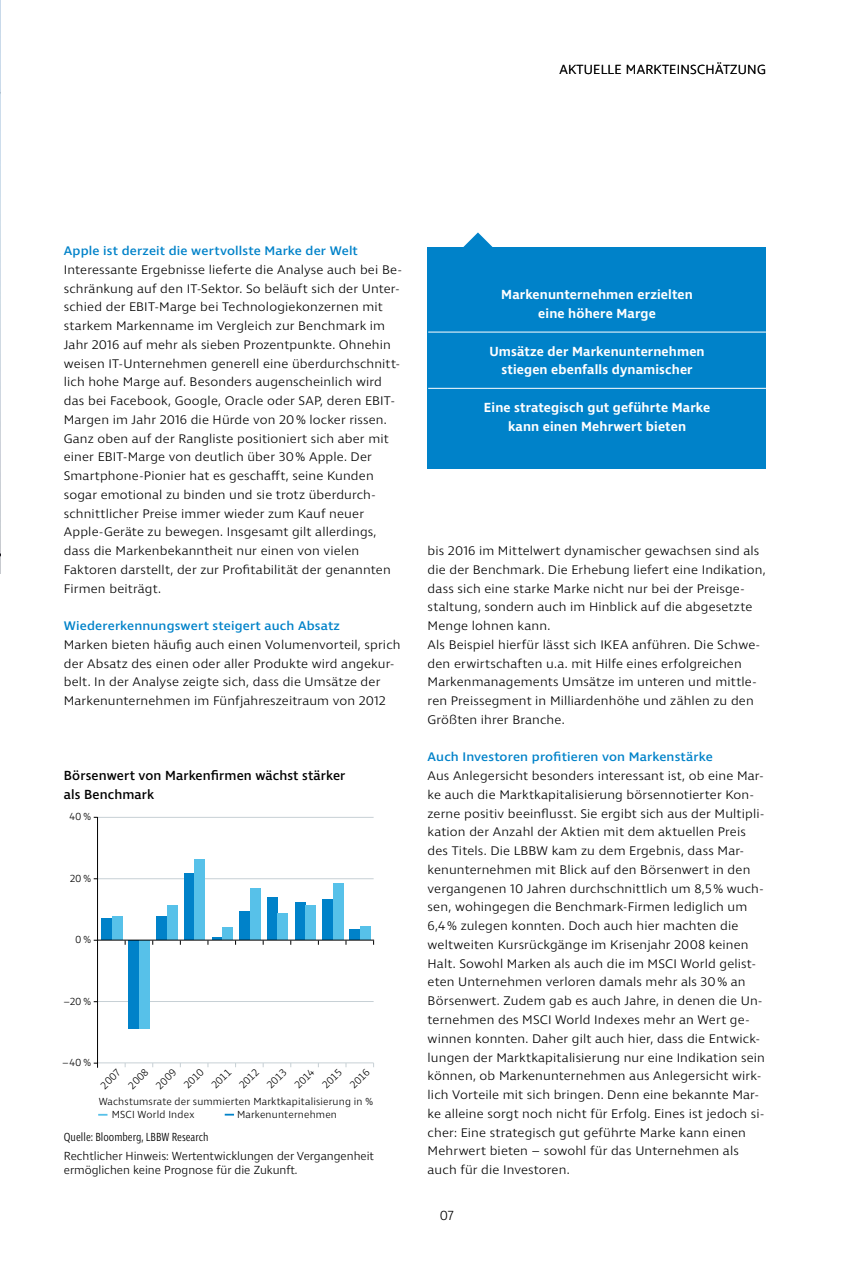
<style>
.page{position:relative;width:851px;height:1263px;background:#fff}
.page>*{position:absolute;margin:0;border:0;box-sizing:border-box;transform-origin:0 0}
.t1{font:600 13.5px/18.8px "Ingra";letter-spacing:.01em;color:#fff;text-align:center}
.t2{font:500 13.5px/18.8px "Ingra";letter-spacing:.01em;color:#000}
.t3{font:300 13.5px "Ingra";letter-spacing:.02em;color:#000}
.t4{font:300 12.75px/18.8px "Ingra";letter-spacing:.01em;color:#000;scale:1.06 1}
.t5{font:500 12.75px "Ingra";letter-spacing:.015em;color:#0082c9;scale:1.06 1}
.t6{font:300 12px/14.2px "Ingra";color:#000}
.t7{font:300 12px "Ingra Cd";color:#000}
.t8{font:300 10.5px "Ingra";letter-spacing:.02em;color:#000}
</style>
<div class="page">
<img style="left:0;top:0;width:1px;height:574px">
<hr style="left:97px;top:817px;width:276px;height:1px;background:#c7d0d5">
<hr style="left:97px;top:878px;width:276px;height:1px;background:#c7d0d5">
<hr style="left:97px;top:1062px;width:276px;height:1px;background:#c7d0d5">
<hr style="left:97px;top:1001px;width:276px;height:1px;background:#c7d0d5">
<hr style="left:97px;top:817px;width:1px;height:251px;background:#000">
<svg style="left:98px;top:1114px;width:9px;height:2px"></svg>
<div style="left:101px;top:919px;width:11px;height:21px;background:#0082c9"></div>
<div style="left:156px;top:917px;width:11px;height:23px;background:#0082c9"></div>
<div style="left:184px;top:874px;width:10px;height:66px;background:#0082c9"></div>
<svg style="left:207px;top:937px;width:15px;height:8px"></svg>
<div style="left:239px;top:911px;width:11px;height:29px;background:#0082c9"></div>
<div style="left:267px;top:897px;width:10px;height:43px;background:#0082c9"></div>
<div style="left:295px;top:902px;width:10px;height:38px;background:#0082c9"></div>
<div style="left:322px;top:899px;width:11px;height:41px;background:#0082c9"></div>
<div style="left:349px;top:929px;width:11px;height:11px;background:#0082c9"></div>
<div style="left:129px;top:940px;width:10px;height:89px;background:#0082c9"></div>
<div style="left:112px;top:916px;width:11px;height:24px;background:#57c1e9"></div>
<div style="left:167px;top:905px;width:10px;height:35px;background:#57c1e9"></div>
<div style="left:194px;top:859px;width:11px;height:81px;background:#57c1e9"></div>
<div style="left:222px;top:927px;width:11px;height:13px;background:#57c1e9"></div>
<div style="left:250px;top:888px;width:10px;height:52px;background:#57c1e9"></div>
<div style="left:277px;top:914px;width:11px;height:26px;background:#57c1e9"></div>
<div style="left:305px;top:906px;width:11px;height:34px;background:#57c1e9"></div>
<div style="left:333px;top:883px;width:10px;height:57px;background:#57c1e9"></div>
<div style="left:360px;top:927px;width:10px;height:13px;background:#57c1e9"></div>
<div style="left:139px;top:940px;width:11px;height:89px;background:#57c1e9"></div>
<hr style="left:97px;top:940px;width:277px;height:1px;background:#000">
<div style="left:427px;top:248px;width:338px;height:221px;background:#0082c9"></div>
<svg style="left:463px;top:232px;width:30px;height:16px"></svg>
<hr style="left:428px;top:332px;width:337px;height:1px;background:#fff">
<hr style="left:428px;top:388px;width:337px;height:1px;background:#fff">
<p class="t3" style="left:559px;top:61px;width:208px">AKTUELLE MARKTEINSCHÄTZUNG</p>
<p class="t5" style="left:64px;top:243px;width:279px">Apple ist derzeit die wertvollste Marke der Welt</p>
<p class="t4" style="left:64px;top:261px;width:320px">Interessante Ergebnisse lieferte die Analyse auch bei Be&shy;schränkung auf den IT-Sektor. So beläuft sich der Unter&shy;schied der EBIT-Marge bei Technologiekonzernen mit starkem Markenname im Vergleich zur Benchmark im Jahr 2016 auf mehr als sieben Prozentpunkte. Ohnehin weisen IT-Unternehmen generell eine überdurchschnitt&shy;lich hohe Marge auf. Besonders augenscheinlich wird das bei Facebook, Google, Oracle oder SAP, deren EBIT-Margen im Jahr 2016 die Hürde von 20% locker rissen.<br>Ganz oben auf der Rangliste positioniert sich aber mit einer EBIT-Marge von deutlich über 30% Apple. Der Smartphone-Pionier hat es geschafft, seine Kunden sogar emotional zu binden und sie trotz überdurch&shy;schnittlicher Preise immer wieder zum Kauf neuer Apple-Geräte zu bewegen. Insgesamt gilt allerdings, dass die Markenbekanntheit nur einen von vielen Faktoren darstellt, der zur Profitabilität der genannten Firmen beiträgt.</p>
<p class="t5" style="left:64px;top:618px;width:262px">Wiedererkennungswert steigert auch Absatz</p>
<p class="t4" style="left:64px;top:636px;width:319px">Marken bieten häufig auch einen Volumenvorteil, sprich der Absatz des einen oder aller Produkte wird angekur&shy;belt. In der Analyse zeigte sich, dass die Umsätze der Markenunternehmen im Fünfjahreszeitraum von 2012</p>
<p class="t2" style="left:64px;top:767px;width:283px">Börsenwert von Markenfirmen wächst stärker als Benchmark</p>
<p class="t8" style="left:69px;top:810px;width:23px">40 %</p>
<p class="t8" style="left:70px;top:872px;width:23px">20 %</p>
<p class="t8" style="left:76px;top:933px;width:17px">0 %</p>
<p class="t8" style="left:63px;top:995px;width:29px">–20 %</p>
<p class="t8" style="left:62px;top:1056px;width:30px">–40 %</p>
<p class="t8" style="left:98px;top:1082px;width:25px;rotate:-45deg">2007</p>
<p class="t8" style="left:125px;top:1082px;width:25px;rotate:-45deg">2008</p>
<p class="t8" style="left:153px;top:1082px;width:25px;rotate:-45deg">2009</p>
<p class="t8" style="left:181px;top:1082px;width:25px;rotate:-45deg">2010</p>
<p class="t8" style="left:209px;top:1082px;width:25px;rotate:-45deg">2011</p>
<p class="t8" style="left:236px;top:1082px;width:25px;rotate:-45deg">2012</p>
<p class="t8" style="left:264px;top:1082px;width:25px;rotate:-45deg">2013</p>
<p class="t8" style="left:292px;top:1082px;width:25px;rotate:-45deg">2014</p>
<p class="t8" style="left:319px;top:1082px;width:25px;rotate:-45deg">2015</p>
<p class="t8" style="left:347px;top:1082px;width:25px;rotate:-45deg">2016</p>
<p class="t8" style="left:99px;top:1095px;width:276px">Wachstumsrate der summierten Marktkapitalisierung in %</p>
<p class="t8" style="left:112px;top:1108px;width:84px">MSCI World Index</p>
<p class="t8" style="left:237px;top:1108px;width:101px">Markenunternehmen</p>
<p class="t7" style="left:64px;top:1129px;width:146px">Quelle: Bloomberg, LBBW Research</p>
<p class="t6" style="left:64px;top:1149px;width:312px">Rechtlicher Hinweis: Wertentwicklungen der Vergangenheit ermöglichen keine Prognose für die Zukunft.</p>
<p class="t1" style="left:501px;top:286px;width:193px">Markenunternehmen erzielten eine höhere Marge</p>
<p class="t1" style="left:489px;top:342px;width:217px">Umsätze der Markenunternehmen stiegen ebenfalls dynamischer</p>
<p class="t1" style="left:484px;top:399px;width:228px">Eine strategisch gut geführte Marke kann einen Mehrwert bieten</p>
<p class="t4" style="left:427px;top:542px;width:320px">bis 2016 im Mittelwert dynamischer gewachsen sind als die der Benchmark. Die Erhebung liefert eine Indikation, dass sich eine starke Marke nicht nur bei der Preisge&shy;staltung, sondern auch im Hinblick auf die abgesetzte Menge lohnen kann.<br>Als Beispiel hierfür lässt sich IKEA anführen. Die Schwe&shy;den erwirtschaften u.a. mit Hilfe eines erfolgreichen Markenmanagements Umsätze im unteren und mittle&shy;ren Preissegment in Milliardenhöhe und zählen zu den Größten ihrer Branche.</p>
<p class="t5" style="left:427px;top:749px;width:270px">Auch Investoren profitieren von Markenstärke</p>
<p class="t4" style="left:427px;top:767px;width:320px">Aus Anlegersicht besonders interessant ist, ob eine Mar&shy;ke auch die Marktkapitalisierung börsennotierter Kon&shy;zerne positiv beeinflusst. Sie ergibt sich aus der Multipli&shy;kation der Anzahl der Aktien mit dem aktuellen Preis des Titels. Die LBBW kam zu dem Ergebnis, dass Mar&shy;kenunternehmen mit Blick auf den Börsenwert in den vergangenen 10 Jahren durchschnittlich um 8,5% wuch&shy;sen, wohingegen die Benchmark-Firmen lediglich um 6,4% zulegen konnten. Doch auch hier machten die weltweiten Kursrückgänge im Krisenjahr 2008 keinen Halt. Sowohl Marken als auch die im MSCI World gelist&shy;eten Unternehmen verloren damals mehr als 30% an Börsenwert. Zudem gab es auch Jahre, in denen die Un&shy;ternehmen des MSCI World Indexes mehr an Wert ge&shy;winnen konnten. Daher gilt auch hier, dass die Entwick&shy;lungen der Marktkapitalisierung nur eine Indikation sein können, ob Markenunternehmen aus Anlegersicht wirk&shy;lich Vorteile mit sich bringen. Denn eine bekannte Mar&shy;ke alleine sorgt noch nicht für Erfolg. Eines ist jedoch si&shy;cher: Eine strategisch gut geführte Marke kann einen Mehrwert bieten – sowohl für das Unternehmen als auch für die Investoren.</p>
<p class="t3" style="left:440px;top:1207px;width:15px">07</p>
</div>
